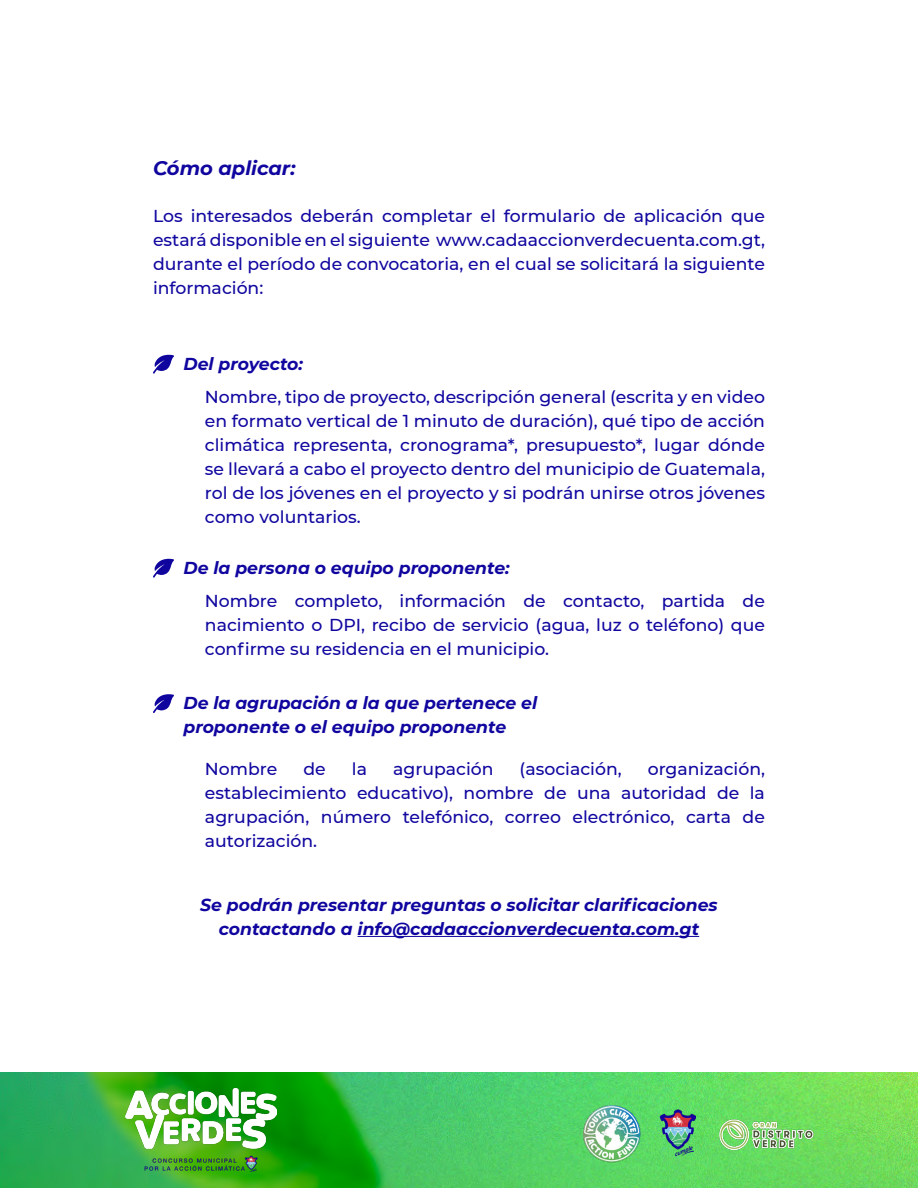
<style>
.page{position:relative;width:918px;height:1188px;background:#fff}
.page>*{position:absolute;margin:0;border:0;box-sizing:border-box;transform-origin:0 0}
.t1{font:italic 700 19.5px "Montserrat";color:#10069f}
.t2{font:500 17.25px/24px "Montserrat";color:#10069f;text-align:justify}
.t3{font:italic 700 17.25px/24px "Montserrat";color:#10069f;text-align:center}
</style>
<div class="page">
<img style="left:0;top:1072px;width:918px;height:116px">
<img style="left:125px;top:1088px;width:151px;height:83px">
<img style="left:584px;top:1105px;width:111px;height:62px">
<img style="left:709px;top:1115px;width:112px;height:34px">
<hr style="left:358px;top:936px;width:341px;height:1px;background:#10069f">
<svg style="left:153px;top:355px;width:21px;height:19px"></svg>
<svg style="left:153px;top:559px;width:21px;height:19px"></svg>
<svg style="left:153px;top:694px;width:21px;height:19px"></svg>
<p class="t1" style="left:153px;top:154px;width:144px">Cómo aplicar:</p>
<p class="t2" style="left:153px;top:203px;width:614px">Los interesados deberán completar el formulario de aplicación que estará disponible en el siguiente www.cadaaccionverdecuenta.com.gt, durante el período de convocatoria, en el cual se solicitará la siguiente información:</p>
<p class="t3" style="left:183px;top:351px;width:121px">Del proyecto:</p>
<p class="t2" style="left:205px;top:384px;width:562px">Nombre, tipo de proyecto, descripción general (escrita y en video en formato vertical de 1 minuto de duración), qué tipo de acción climática representa, cronograma*, presupuesto*, lugar dónde se llevará a cabo el proyecto dentro del municipio de Guatemala, rol de los jóvenes en el proyecto y si podrán unirse otros jóvenes como voluntarios.</p>
<p class="t3" style="left:183px;top:555px;width:328px">De la persona o equipo proponente:</p>
<p class="t2" style="left:205px;top:588px;width:562px">Nombre completo, información de contacto, partida de nacimiento o DPI, recibo de servicio (agua, luz o teléfono) que confirme su residencia en el municipio.</p>
<p class="t3" style="left:183px;top:690px;width:355px;text-align:left">De la agrupación a la que pertenece el proponente o el equipo proponente</p>
<p class="t2" style="left:205px;top:757px;width:562px;text-indent:443px">organización, establecimiento educativo), nombre de una autoridad de la agrupación, número telefónico, correo electrónico, carta de autorización.</p>
<p class="t2" style="left:205px;top:757px;width:74px">Nombre</p>
<p class="t2" style="left:303px;top:757px;width:24px">de</p>
<p class="t2" style="left:352px;top:757px;width:17px">la</p>
<p class="t2" style="left:393px;top:757px;width:102px">agrupación</p>
<p class="t2" style="left:520px;top:757px;width:104px">(asociación,</p>
<p class="t3" style="left:200px;top:892px;width:519px">Se podrán presentar preguntas o solicitar clarificaciones contactando a info@cadaaccionverdecuenta.com.gt</p>
</div>
